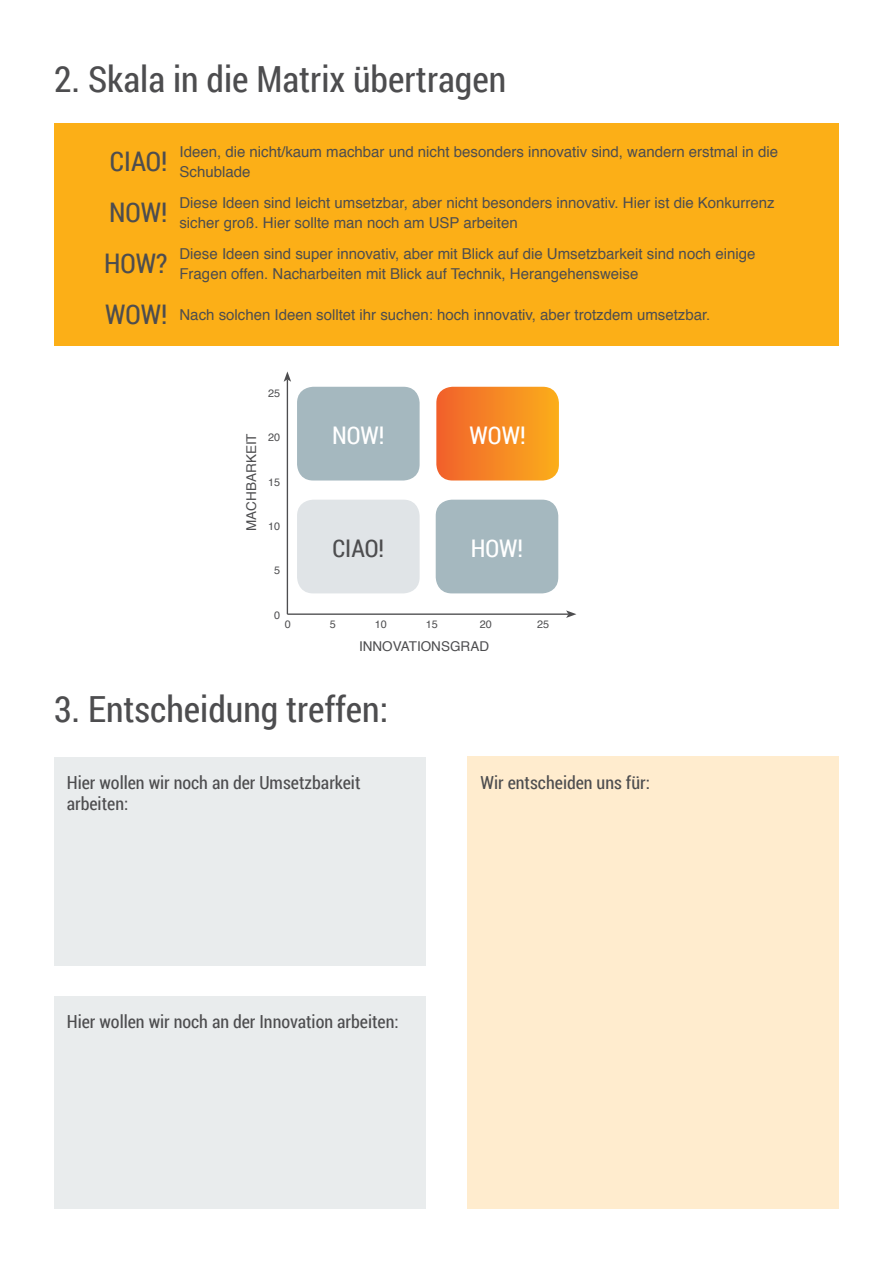
<style>
.page{position:relative;width:893px;height:1263px;background:#fff}
.page>*{position:absolute;margin:0;border:0;box-sizing:border-box;transform-origin:0 0}
.t1{font:36px "Roboto Condensed";color:#4d4d4f}
.t2{font:27px "Roboto Condensed";color:#4d4d4f}
.t3{font:24.3px "Roboto Condensed";color:#fff}
.t4{font:24.3px "Roboto Condensed";color:#4d4d4f}
.t5{font:18px/21.6px "Roboto Condensed";color:#4d4d4f}
.t6{font:15px/19.5px "Helvetica";color:#4d4d4f}
.t7{font:13.5px "Helvetica";color:#4d4d4f}
.t8{font:10.8px "Helvetica";color:#4d4d4f}
</style>
<div class="page">
<div style="left:54px;top:123px;width:785px;height:223px;background:#fcaf17"></div>
<div style="left:54px;top:996px;width:371px;height:213px;background:#e9eced"></div>
<div style="left:54px;top:757px;width:371px;height:208px;background:#e9eced"></div>
<div style="left:468px;top:757px;width:371px;height:452px;background:#ffecce"></div>
<hr style="left:287px;top:379px;width:1px;height:235px;background:#4d4d4f">
<svg style="left:284px;top:371px;width:7px;height:11px"></svg>
<hr style="left:287px;top:613px;width:281px;height:2px;background:#4d4d4f">
<svg style="left:566px;top:610px;width:10px;height:8px"></svg>
<div style="left:297px;top:387px;width:123px;height:93px;background:#a5b8bf;border-radius:16px"></div>
<div style="left:436px;top:500px;width:122px;height:93px;background:#a5b8bf;border-radius:16px"></div>
<div style="left:297px;top:500px;width:123px;height:93px;background:#e0e4e7;border-radius:16px"></div>
<svg style="left:436px;top:387px;width:123px;height:93px;background:#f68927"></svg>
<p class="t1" style="left:54px;top:54px;width:454px">2. Skala in die Matrix übertragen</p>
<p class="t2" style="left:110px;top:142px;width:59px">CIAO!</p>
<p class="t6" style="left:179px;top:143px;width:600px">Ideen, die nicht/kaum machbar und nicht besonders innovativ sind, wandern erstmal in die<br>Schublade</p>
<p class="t2" style="left:109px;top:193px;width:60px">NOW!</p>
<p class="t6" style="left:179px;top:194px;width:597px">Diese Ideen sind leicht umsetzbar, aber nicht besonders innovativ. Hier ist die Konkurrenz sicher groß. Hier sollte man noch am USP arbeiten</p>
<p class="t2" style="left:104px;top:245px;width:65px">HOW?</p>
<p class="t6" style="left:179px;top:245px;width:577px">Diese Ideen sind super innovativ, aber mit Blick auf die Umsetzbarkeit sind noch einige<br>Fragen offen. Nacharbeiten mit Blick auf Technik, Herangehensweise</p>
<p class="t2" style="left:105px;top:296px;width:64px">WOW!</p>
<p class="t6" style="left:179px;top:306px;width:532px">Nach solchen Ideen solltet ihr suchen: hoch innovativ, aber trotzdem umsetzbar.</p>
<p class="t7" style="left:241px;top:531px;width:99px;rotate:-90deg">MACHBARKEIT</p>
<p class="t8" style="left:268px;top:385px;width:14px">25</p>
<p class="t8" style="left:268px;top:429px;width:14px">20</p>
<p class="t8" style="left:268px;top:474px;width:14px">15</p>
<p class="t8" style="left:268px;top:518px;width:14px">10</p>
<p class="t8" style="left:274px;top:562px;width:8px">5</p>
<p class="t8" style="left:274px;top:607px;width:8px">0</p>
<p class="t3" style="left:332px;top:419px;width:54px">NOW!</p>
<p class="t3" style="left:470px;top:419px;width:58px">WOW!</p>
<p class="t4" style="left:332px;top:532px;width:53px">CIAO!</p>
<p class="t3" style="left:471px;top:532px;width:54px">HOW!</p>
<p class="t8" style="left:285px;top:616px;width:8px">0</p>
<p class="t8" style="left:330px;top:616px;width:8px">5</p>
<p class="t8" style="left:375px;top:616px;width:14px">10</p>
<p class="t8" style="left:426px;top:616px;width:14px">15</p>
<p class="t8" style="left:480px;top:616px;width:14px">20</p>
<p class="t8" style="left:537px;top:616px;width:14px">25</p>
<p class="t7" style="left:359px;top:635px;width:132px">INNOVATIONSGRAD</p>
<p class="t1" style="left:54px;top:684px;width:336px">3. Entscheidung treffen:</p>
<p class="t5" style="left:67px;top:771px;width:295px">Hier wollen wir noch an der Umsetzbarkeit arbeiten:</p>
<p class="t5" style="left:480px;top:771px;width:171px">Wir entscheiden uns für:</p>
<p class="t5" style="left:67px;top:1010px;width:333px">Hier wollen wir noch an der Innovation arbeiten:</p>
</div>
